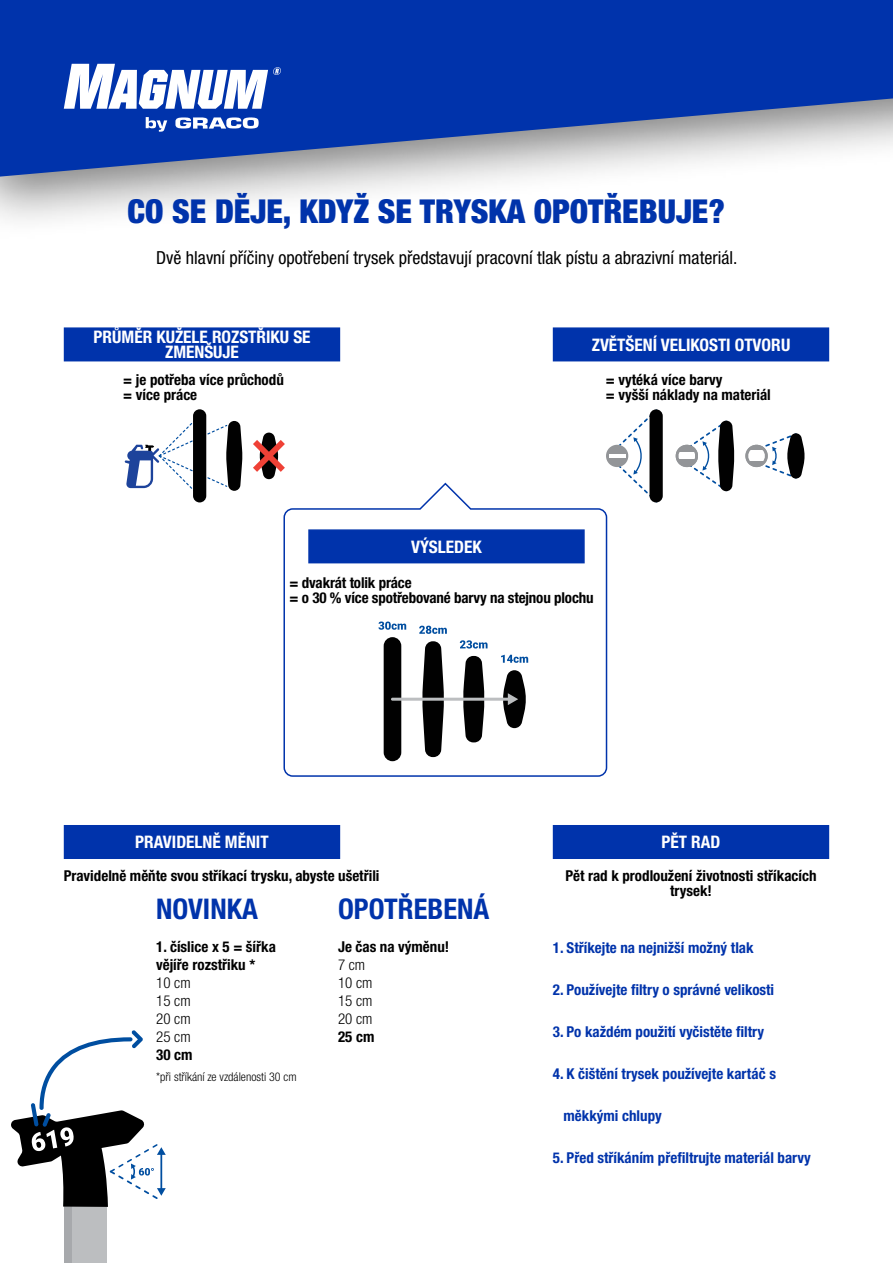
<style>
.page{position:relative;width:893px;height:1263px;background:#fff}
.page>*{position:absolute;margin:0;border:0;box-sizing:border-box;transform-origin:0 0}
.t1{font:900 condensed 33px "Helvetica Neue LTW1 G";color:#0033ab}
.t2{font:700 condensed 28.5px "Helvetica Neue LTW1 G";color:#0033ab}
.t3{font:condensed 18px "Helvetica Neue LTW1 G";color:#000}
.t4{font:700 condensed 17.25px/15px "Helvetica Neue LTW1 G";color:#fff;text-align:center}
.t5{font:700 condensed 15px/15px "Helvetica Neue LTW1 G";color:#000}
.t6{font:700 condensed 15px "Helvetica Neue LTW1 G";color:#0033ab}
.t7{font:300 condensed 15px/18px "Helvetica Neue LTW1 G";color:#000;text-align:justify}
.t8{font:300 condensed 12px "Helvetica Neue LTW1 G";color:#000}
</style>
<div class="page">
<div style="left:0;top:0;width:893px;height:239px;background:#000;opacity:.51"></div>
<svg style="left:0;top:0;width:893px;height:177px;background:#3157b3"></svg>
<svg style="left:64px;top:64px;width:217px;height:45px"></svg>
<svg style="left:175px;top:117px;width:84px;height:12px"></svg>
<svg style="left:146px;top:117px;width:21px;height:15px"></svg>
<svg style="left:283px;top:482px;width:325px;height:295px"></svg>
<svg style="left:125px;top:416px;width:117px;height:79px"></svg>
<svg style="left:253px;top:433px;width:32px;height:46px"></svg>
<div style="left:193px;top:409px;width:13px;height:93px;background:#010101;border-radius:7px"></div>
<svg style="left:605px;top:418px;width:48px;height:84px"></svg>
<hr style="left:609px;top:454px;width:16px;height:4px;background:#fff">
<div style="left:649px;top:409px;width:14px;height:93px;background:#010101;border-radius:7px"></div>
<svg style="left:675px;top:420px;width:59px;height:71px"></svg>
<svg style="left:745px;top:433px;width:60px;height:45px"></svg>
<svg style="left:422px;top:641px;width:22px;height:116px;background:#2d2d2d"></svg>
<svg style="left:463px;top:656px;width:21px;height:86px;background:#252525"></svg>
<div style="left:384px;top:637px;width:17px;height:124px;background:#010101;border-radius:9px"></div>
<svg style="left:378px;top:621px;width:28px;height:9px"></svg>
<svg style="left:419px;top:626px;width:28px;height:8px"></svg>
<svg style="left:460px;top:640px;width:27px;height:8px"></svg>
<svg style="left:501px;top:655px;width:27px;height:8px"></svg>
<hr style="left:391px;top:698px;width:120px;height:3px;background:#bcbec0;border-radius:2px">
<svg style="left:503px;top:670px;width:23px;height:58px"></svg>
<div style="left:64px;top:1204px;width:43px;height:59px;background:#a7a9ac"></div>
<div style="left:72px;top:1204px;width:35px;height:59px;background:#bcbec0"></div>
<svg style="left:11px;top:1030px;width:155px;height:177px"></svg>
<div style="left:64px;top:327px;width:276px;height:34px;background:#0033ab;border:2px solid #0033ab"></div>
<div style="left:553px;top:327px;width:276px;height:34px;background:#0033ab;border:2px solid #0033ab"></div>
<div style="left:64px;top:825px;width:276px;height:34px;background:#0033ab"></div>
<div style="left:308px;top:529px;width:277px;height:34px;background:#0033ab;border:2px solid #0033ab"></div>
<div style="left:553px;top:825px;width:276px;height:34px;background:#0033ab"></div>
<h1 class="t1" style="left:128px;top:192px;width:599px">CO SE DĚJE, KDYŽ SE TRYSKA OPOTŘEBUJE?</h1>
<p class="t3" style="left:156px;top:247px;width:583px">Dvě hlavní příčiny opotřebení trysek představují pracovní tlak pístu a abrazivní materiál.</p>
<p class="t4" style="left:93px;top:330px;width:219px">PRŮMĚR KUŽELE ROZSTŘIKU SE<br>ZMENŠUJE</p>
<p class="t4" style="left:592px;top:337px;width:200px">ZVĚTŠENÍ VELIKOSTI OTVORU</p>
<p class="t5" style="left:123px;top:372px;width:162px">= je potřeba více průchodů = více práce</p>
<p class="t5" style="left:606px;top:372px;width:166px">= vytéká více barvy<br>= vyšší náklady na materiál</p>
<p class="t4" style="left:411px;top:539px;width:72px">VÝSLEDEK</p>
<p class="t5" style="left:290px;top:575px;width:306px">= dvakrát tolik práce<br>= o 30 % více spotřebované barvy na stejnou plochu</p>
<p class="t4" style="left:135px;top:835px;width:135px">PRAVIDELNĚ MĚNIT</p>
<p class="t5" style="left:64px;top:868px;width:317px">Pravidelně měňte svou stříkací trysku, abyste ušetřili</p>
<h2 class="t2" style="left:156px;top:892px;width:103px">NOVINKA</h2>
<p class="t5" style="left:156px;top:938px;width:121px;line-height:18px">1. číslice x 5 = šířka vějíře rozstřiku *</p>
<p class="t7" style="left:156px;top:974px;width:36px">10 cm 15 cm 20 cm 25 cm</p>
<p class="t5" style="left:156px;top:1048px;width:38px">30 cm</p>
<p class="t8" style="left:156px;top:1070px;width:142px">*při stříkání ze vzdálenosti 30 cm</p>
<h2 class="t2" style="left:338px;top:892px;width:153px">OPOTŘEBENÁ</h2>
<p class="t5" style="left:338px;top:940px;width:113px">Je čas na výměnu!</p>
<p class="t7" style="left:338px;top:956px;width:36px;text-align:left">7 cm<br>10 cm<br>15 cm<br>20 cm</p>
<p class="t5" style="left:338px;top:1030px;width:38px">25 cm</p>
<p class="t4" style="left:662px;top:835px;width:60px">PĚT RAD</p>
<p class="t5" style="left:565px;top:868px;width:253px;text-align:center">Pět rad k prodloužení životnosti stříkacích trysek!</p>
<p class="t6" style="left:553px;top:939px;width:202px">1. Stříkejte na nejnižší možný tlak</p>
<p class="t6" style="left:553px;top:981px;width:223px">2. Používejte filtry o správné velikosti</p>
<p class="t6" style="left:553px;top:1023px;width:213px">3. Po každém použití vyčistěte filtry</p>
<p class="t6" style="left:553px;top:1065px;width:225px">4. K čištění trysek používejte kartáč s</p>
<p class="t6" style="left:564px;top:1107px;width:100px">měkkými chlupy</p>
<p class="t6" style="left:553px;top:1149px;width:260px">5. Před stříkáním přefiltrujte materiál barvy</p>
</div>
